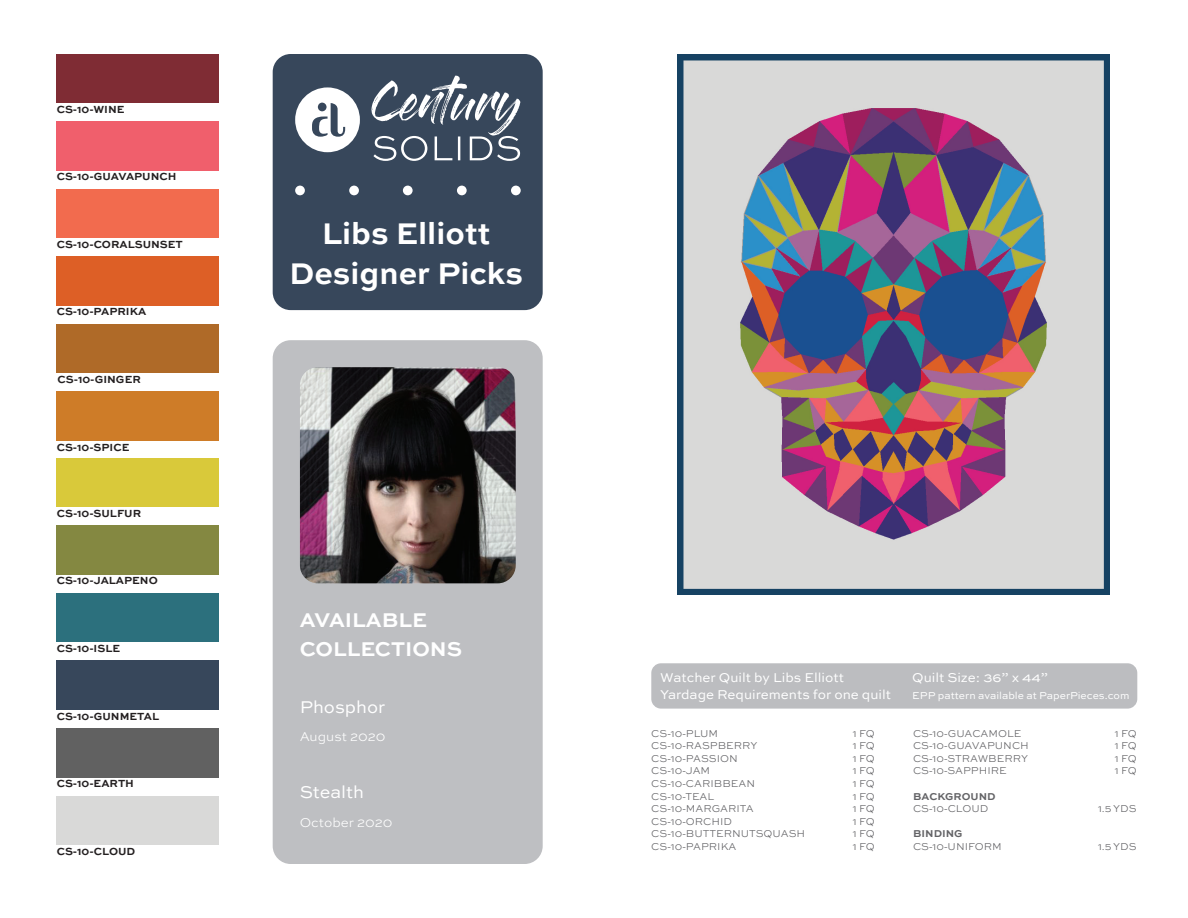
<style>
.page{position:relative;width:1188px;height:918px;background:#fff}
.page>*{position:absolute;margin:0;border:0;box-sizing:border-box;transform-origin:0 0}
.t1{font:700 31.5px/40.5px "Sweet Sans";color:#fff;text-align:center}
.t2{font:700 21px/28.5px "Sweet Sans";color:#fff}
.t3{font:18px "Sweet Sans";color:#fff}
.t4{font:13.5px/16.2px "Sweet Sans";color:#fff}
.t5{font:300 13.5px "Sweet Sans";color:#fff}
.t6{font:700 10.8px "Sweet Sans";color:#231f20}
.t7{font:300 10.5px/12.6px "Sweet Sans";color:#636366}
.t8{font:10.5px "Sweet Sans";color:#fff}
.t9{font:700 10.5px "Sweet Sans";color:#636366}
</style>
<div class="page">
<div style="left:273px;top:340px;width:270px;height:524px;background:#bebfc2;border-radius:18px"></div>
<div style="left:57px;top:54px;width:162px;height:49px;background:#7f2c34"></div>
<div style="left:57px;top:122px;width:162px;height:48px;background:#f05f6c"></div>
<div style="left:57px;top:189px;width:162px;height:49px;background:#f26b4e"></div>
<div style="left:57px;top:257px;width:162px;height:48px;background:#dd5f26"></div>
<div style="left:57px;top:324px;width:162px;height:49px;background:#af6a28"></div>
<div style="left:57px;top:392px;width:162px;height:48px;background:#ce7c28"></div>
<div style="left:57px;top:458px;width:162px;height:49px;background:#d9c93a"></div>
<div style="left:57px;top:526px;width:162px;height:48px;background:#848841"></div>
<div style="left:57px;top:593px;width:162px;height:49px;background:#2c707d"></div>
<div style="left:57px;top:661px;width:162px;height:48px;background:#37475b"></div>
<div style="left:57px;top:729px;width:162px;height:48px;background:#616161"></div>
<div style="left:273px;top:54px;width:270px;height:256px;background:#37475b;border-radius:18px"></div>
<svg style="left:371px;top:76px;width:149px;height:85px"></svg>
<svg style="left:295px;top:87px;width:65px;height:65px"></svg>
<div style="left:295px;top:186px;width:10px;height:9px;background:#fff;border-radius:50%"></div>
<div style="left:349px;top:186px;width:10px;height:9px;background:#fff;border-radius:50%"></div>
<div style="left:457px;top:186px;width:10px;height:9px;background:#fff;border-radius:50%"></div>
<div style="left:511px;top:186px;width:10px;height:9px;background:#fff;border-radius:50%"></div>
<div style="left:403px;top:186px;width:10px;height:9px;background:#fff;border-radius:50%"></div>
<div style="left:651px;top:663px;width:486px;height:46px;background:#bcbdc0;border-radius:10px"></div>
<img style="left:678px;top:54px;width:432px;height:540px">
<img style="left:300px;top:367px;width:216px;height:216px">
<p class="t6" style="left:57px;top:103px;width:69px">CS-10-WINE</p>
<p class="t6" style="left:57px;top:170px;width:121px">CS-10-GUAVAPUNCH</p>
<p class="t6" style="left:57px;top:238px;width:128px">CS-10-CORALSUNSET</p>
<p class="t6" style="left:57px;top:306px;width:91px">CS-10-PAPRIKA</p>
<p class="t6" style="left:58px;top:373px;width:85px">CS-10-GINGER</p>
<p class="t6" style="left:57px;top:441px;width:74px">CS-10-SPICE</p>
<p class="t6" style="left:57px;top:507px;width:86px">CS-10-SULFUR</p>
<p class="t6" style="left:57px;top:575px;width:103px">CS-10-JALAPENO</p>
<p class="t6" style="left:57px;top:642px;width:65px">CS-10-ISLE</p>
<p class="t6" style="left:57px;top:710px;width:104px">CS-10-GUNMETAL</p>
<p class="t6" style="left:57px;top:778px;width:79px">CS-10-EARTH</p>
<p class="t6" style="left:57px;top:845px;width:80px">CS-10-CLOUD</p>
<h1 class="t1" style="left:289px;top:214px;width:235px">Libs Elliott<br>Designer Picks</h1>
<h2 class="t2" style="left:300px;top:607px;width:164px">AVAILABLE<br>COLLECTIONS</h2>
<h3 class="t3" style="left:300px;top:697px;width:87px">Phosphor</h3>
<p class="t5" style="left:300px;top:729px;width:87px">August 2020</p>
<h3 class="t3" style="left:300px;top:782px;width:66px">Stealth</h3>
<p class="t5" style="left:300px;top:815px;width:94px">October 2020</p>
<p class="t4" style="left:660px;top:670px;width:232px">Watcher Quilt by Libs Elliott<br>Yardage Requirements for one quilt</p>
<p class="t4" style="left:912px;top:670px;width:137px">Quilt Size: 36” x 44”</p>
<p class="t8" style="left:912px;top:689px;width:219px">EPP pattern available at PaperPieces.com</p>
<p class="t7" style="left:651px;top:727px;width:155px">CS-10-PLUM<br>CS-10-RASPBERRY<br>CS-10-PASSION<br>CS-10-JAM<br>CS-10-CARIBBEAN<br>CS-10-TEAL<br>CS-10-MARGARITA<br>CS-10-ORCHID<br>CS-10-BUTTERNUTSQUASH<br>CS-10-PAPRIKA</p>
<p class="t7" style="left:853px;top:727px;width:23px;text-align:justify">1 FQ 1 FQ 1 FQ 1 FQ 1 FQ 1 FQ 1 FQ 1 FQ 1 FQ 1 FQ</p>
<p class="t7" style="left:913px;top:727px;width:117px">CS-10-GUACAMOLE<br>CS-10-GUAVAPUNCH<br>CS-10-STRAWBERRY<br>CS-10-SAPPHIRE</p>
<p class="t9" style="left:913px;top:790px;width:84px">BACKGROUND</p>
<p class="t7" style="left:913px;top:803px;width:77px">CS-10-CLOUD</p>
<p class="t9" style="left:913px;top:828px;width:51px">BINDING</p>
<p class="t7" style="left:913px;top:841px;width:90px">CS-10-UNIFORM</p>
<p class="t7" style="left:1115px;top:727px;width:23px;text-align:justify">1 FQ 1 FQ 1 FQ 1 FQ</p>
<p class="t7" style="left:1098px;top:803px;width:40px">1.5 YDS</p>
<p class="t7" style="left:1098px;top:841px;width:40px">1.5 YDS</p>
</div>
